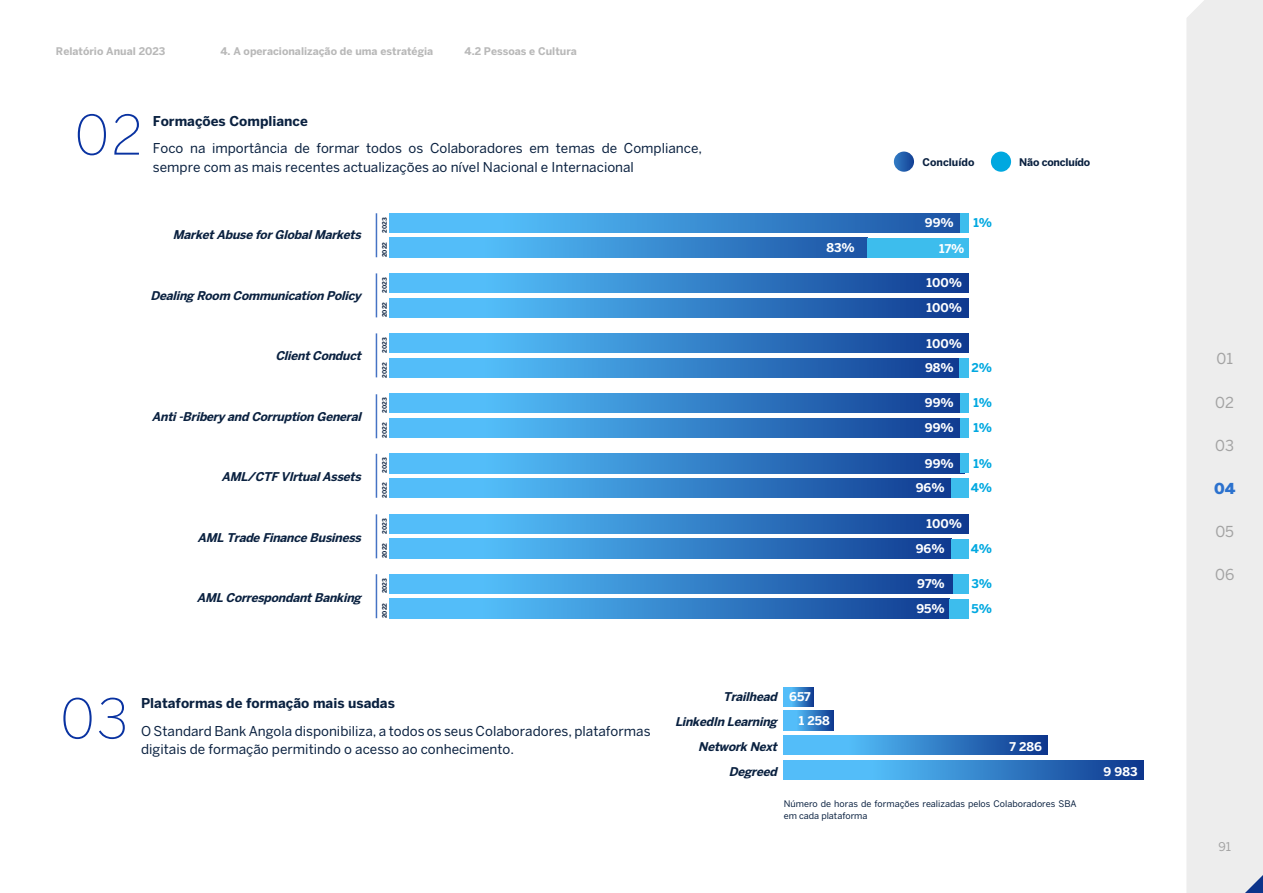
<style>
.page{position:relative;width:1263px;height:893px;background:#fff}
.page>*{position:absolute;margin:0;border:0;box-sizing:border-box;transform-origin:0 0}
.t1{font:200 54px "Benton Sans";color:#0932a1}
.t2{font:15px "Benton Sans";color:#a3a3a3}
.t3{font:900 15px "Benton Sans";color:#2c72ce}
.t4{font:13.5px "Benton Sans";color:#0a2140}
.t5{font:700 13.5px "Benton Sans";color:#0a2140}
.t6{font:italic 700 12px/24.9px "Benton Sans";color:#0a2140;text-align:right}
.t7{font:700 12px/23.9px "Benton Sans";color:#fff}
.t8{font:700 12px "Benton Sans";color:#00a8e0}
.t9{font:12px "Benton Sans";color:#a3a3a3}
.t10{font:700 10.5px "Benton Sans";color:#b8b8b8}
.t11{font:700 10.5px "Benton Sans";letter-spacing:-.02em;color:#0a2140}
.t12{font:700 10.5px "Benton Sans";color:#0a2140}
.t13{font:9px/12px "Benton Sans";color:#0a2140}
.t14{font:700 6px "Benton Sans";color:#0a2140}
</style>
<div class="page">
<div style="left:1187px;top:0;width:76px;height:893px;background:#ededed"></div>
<div style="left:390px;top:298px;width:579px;height:19px;background:linear-gradient(to right,#5ccfff,#113c91)"></div>
<div style="left:390px;top:333px;width:579px;height:20px;background:linear-gradient(to right,#5ccfff,#113c91)"></div>
<div style="left:390px;top:514px;width:579px;height:20px;background:linear-gradient(to right,#5ccfff,#113c91)"></div>
<div style="left:390px;top:273px;width:579px;height:20px;background:linear-gradient(to right,#5ccfff,#113c91)"></div>
<div style="left:389px;top:213px;width:571px;height:20px;background:linear-gradient(to right,#5cceff,#1e57a6)"></div>
<div style="left:389px;top:238px;width:479px;height:19px;background:linear-gradient(to right,#5cceff,#1e57a6)"></div>
<div style="left:960px;top:213px;width:9px;height:20px;background:#3dbded"></div>
<div style="left:868px;top:238px;width:101px;height:19px;background:#3dbded"></div>
<svg style="left:784px;top:687px;width:29px;height:19px"></svg>
<svg style="left:784px;top:711px;width:50px;height:19px"></svg>
<svg style="left:784px;top:735px;width:263px;height:20px;background:#388acf"></svg>
<svg style="left:784px;top:760px;width:360px;height:19px;background:#388acf"></svg>
<div style="left:991px;top:152px;width:20px;height:20px;background:#00a8e0;border-radius:50%"></div>
<svg style="left:894px;top:152px;width:20px;height:20px"></svg>
<div style="left:390px;top:393px;width:574px;height:20px;background:linear-gradient(to right,#5ccfff,#113e93)"></div>
<div style="left:960px;top:393px;width:8px;height:20px;background:#3dbded"></div>
<div style="left:390px;top:418px;width:574px;height:20px;background:linear-gradient(to right,#5ccfff,#113e93)"></div>
<div style="left:960px;top:418px;width:8px;height:20px;background:#3dbded"></div>
<div style="left:390px;top:454px;width:574px;height:19px;background:linear-gradient(to right,#5ccfff,#113e93)"></div>
<div style="left:960px;top:454px;width:8px;height:19px;background:#3dbded"></div>
<div style="left:390px;top:358px;width:569px;height:19px;background:linear-gradient(to right,#5ccfff,#113d92)"></div>
<div style="left:959px;top:358px;width:9px;height:19px;background:#3dbded"></div>
<div style="left:390px;top:478px;width:561px;height:20px;background:linear-gradient(to right,#5ccfff,#113e92)"></div>
<div style="left:951px;top:478px;width:17px;height:20px;background:#3dbded"></div>
<div style="left:390px;top:539px;width:561px;height:19px;background:linear-gradient(to right,#5ccfff,#113e92)"></div>
<div style="left:951px;top:539px;width:17px;height:19px;background:#3dbded"></div>
<div style="left:390px;top:574px;width:563px;height:20px;background:linear-gradient(to right,#5ccfff,#113d92)"></div>
<div style="left:953px;top:574px;width:15px;height:20px;background:#3dbded"></div>
<div style="left:390px;top:599px;width:559px;height:19px;background:linear-gradient(to right,#5ccfff,#113e92)"></div>
<div style="left:949px;top:599px;width:19px;height:19px;background:#3dbded"></div>
<hr style="left:376px;top:213px;width:1px;height:44px;background:#4573c4">
<hr style="left:376px;top:273px;width:1px;height:44px;background:#4573c4">
<hr style="left:376px;top:333px;width:1px;height:44px;background:#4573c4">
<hr style="left:376px;top:394px;width:1px;height:44px;background:#4573c4">
<hr style="left:376px;top:454px;width:1px;height:44px;background:#4573c4">
<hr style="left:376px;top:514px;width:1px;height:44px;background:#4573c4">
<hr style="left:376px;top:574px;width:1px;height:44px;background:#4573c4">
<p class="t10" style="left:56px;top:45px;width:111px">Relatório Anual 2023</p>
<p class="t10" style="left:220px;top:45px;width:214px">4. A operacionalização de uma estratégia</p>
<p class="t10" style="left:465px;top:45px;width:114px">4.2 Pessoas e Cultura</p>
<h1 class="t1" style="left:75px;top:103px;width:70px">02</h1>
<p class="t5" style="left:153px;top:113px;width:156px">Formações Compliance</p>
<p class="t4" style="left:153px;top:140px;width:551px">Foco na importância de formar todos os Colaboradores em temas de Compliance,</p>
<p class="t4" style="left:153px;top:159px;width:483px">sempre com as mais recentes actualizações ao nível Nacional e Internacional</p>
<p class="t6" style="left:173px;top:222px;width:193px">MarketAbuseforGlobalMarkets</p>
<p class="t6" style="left:150px;top:283px;width:212px">Dealing Room Communication Policy</p>
<p class="t6" style="left:275px;top:343px;width:91px">ClientConduct</p>
<p class="t6" style="left:152px;top:404px;width:214px">Anti-Bribery and Corruption General</p>
<p class="t6" style="left:222px;top:464px;width:144px">AML/CTFVIrtualAssets</p>
<p class="t6" style="left:198px;top:525px;width:168px">AMLTradeFinanceBusiness</p>
<p class="t6" style="left:197px;top:585px;width:166px">AMLCorrespondantBanking</p>
<p class="t14" style="left:381px;top:233px;width:17px;rotate:-90deg">2023</p>
<p class="t14" style="left:381px;top:257px;width:17px;rotate:-90deg">2022</p>
<p class="t14" style="left:381px;top:293px;width:17px;rotate:-90deg">2023</p>
<p class="t14" style="left:381px;top:317px;width:17px;rotate:-90deg">2022</p>
<p class="t14" style="left:381px;top:353px;width:17px;rotate:-90deg">2023</p>
<p class="t14" style="left:381px;top:378px;width:17px;rotate:-90deg">2022</p>
<p class="t14" style="left:381px;top:413px;width:17px;rotate:-90deg">2023</p>
<p class="t14" style="left:381px;top:438px;width:17px;rotate:-90deg">2022</p>
<p class="t14" style="left:381px;top:473px;width:17px;rotate:-90deg">2023</p>
<p class="t14" style="left:381px;top:498px;width:17px;rotate:-90deg">2022</p>
<p class="t14" style="left:381px;top:534px;width:17px;rotate:-90deg">2023</p>
<p class="t14" style="left:381px;top:558px;width:17px;rotate:-90deg">2022</p>
<p class="t14" style="left:381px;top:593px;width:17px;rotate:-90deg">2023</p>
<p class="t14" style="left:381px;top:618px;width:17px;rotate:-90deg">2022</p>
<p class="t12" style="left:922px;top:155px;width:53px">Concluído</p>
<p class="t11" style="left:1019px;top:155px;width:73px">Não concluído</p>
<p class="t7" style="left:925px;top:211px;width:30px">99%</p>
<p class="t7" style="left:826px;top:236px;width:30px">83%</p>
<p class="t7" style="left:939px;top:236px;width:27px">17%</p>
<p class="t8" style="left:973px;top:216px;width:20px">1%</p>
<p class="t7" style="left:926px;top:271px;width:37px">100%</p>
<p class="t7" style="left:926px;top:296px;width:37px">100%</p>
<p class="t7" style="left:926px;top:331px;width:37px">100%</p>
<p class="t7" style="left:925px;top:356px;width:30px">98%</p>
<p class="t8" style="left:971px;top:361px;width:22px">2%</p>
<p class="t7" style="left:925px;top:391px;width:30px">99%</p>
<p class="t8" style="left:973px;top:396px;width:20px">1%</p>
<p class="t7" style="left:925px;top:416px;width:30px">99%</p>
<p class="t8" style="left:973px;top:421px;width:20px">1%</p>
<p class="t7" style="left:925px;top:451px;width:30px">99%</p>
<p class="t8" style="left:973px;top:456px;width:20px">1%</p>
<p class="t7" style="left:916px;top:476px;width:30px">96%</p>
<p class="t8" style="left:971px;top:481px;width:23px">4%</p>
<p class="t7" style="left:926px;top:512px;width:37px">100%</p>
<p class="t7" style="left:916px;top:536px;width:30px">96%</p>
<p class="t8" style="left:971px;top:541px;width:23px">4%</p>
<p class="t7" style="left:917px;top:572px;width:29px">97%</p>
<p class="t8" style="left:971px;top:577px;width:22px">3%</p>
<p class="t7" style="left:916px;top:596px;width:30px">95%</p>
<p class="t8" style="left:972px;top:601px;width:22px">5%</p>
<h1 class="t1" style="left:60px;top:687px;width:70px">03</h1>
<p class="t5" style="left:141px;top:695px;width:255px">Plataformas de formação mais usadas</p>
<p class="t4" style="left:141px;top:723px;width:511px">O Standard Bank Angola disponibiliza, a todos os seus Colaboradores, plataformas</p>
<p class="t4" style="left:141px;top:741px;width:374px">digitais de formação permitindo o acesso ao conhecimento.</p>
<p class="t6" style="left:675px;top:684px;width:107px">Trailhead<br>LinkedIn Learning<br>Network Next<br>Degreed</p>
<p class="t7" style="left:799px;top:685px;width:33px;text-indent:-10px">657<br>1 258</p>
<p class="t7" style="left:1009px;top:734px;width:34px">7 286</p>
<p class="t13" style="left:784px;top:797px;width:294px">Número de horas de formações realizadas pelos Colaboradores SBA em cada plataforma</p>
<p class="t7" style="left:1103px;top:760px;width:36px">9 983</p>
<p class="t2" style="left:1216px;top:350px;width:18px">01</p>
<p class="t2" style="left:1215px;top:393px;width:20px">02</p>
<p class="t2" style="left:1215px;top:436px;width:20px">03</p>
<p class="t3" style="left:1214px;top:479px;width:23px">04</p>
<p class="t2" style="left:1215px;top:523px;width:20px">05</p>
<p class="t2" style="left:1215px;top:566px;width:21px">06</p>
<p class="t9" style="left:1218px;top:839px;width:14px">91</p>
</div>
